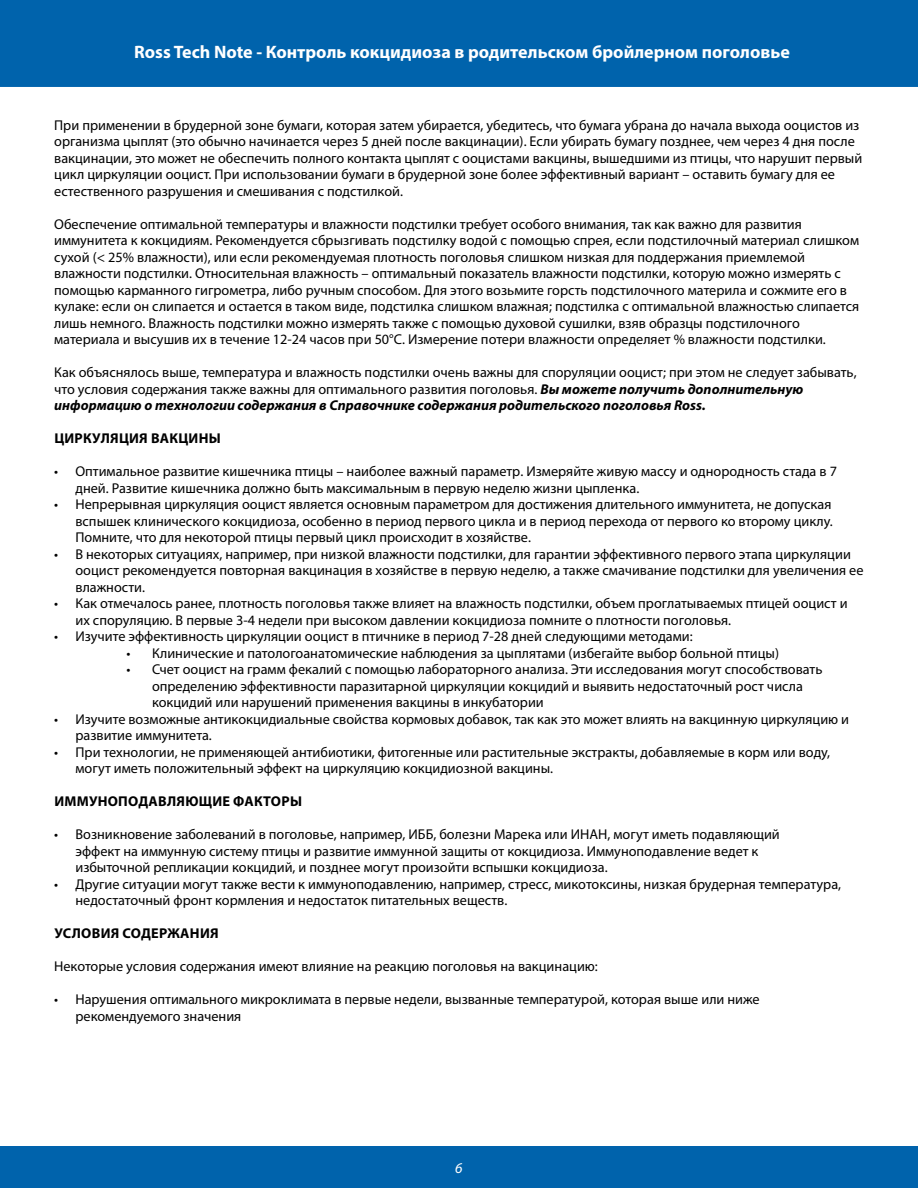
<style>
.page{position:relative;width:918px;height:1188px;background:#fff}
.page>*{position:absolute;margin:0;border:0;box-sizing:border-box;transform-origin:0 0}
.t1{font:700 18px "Myriad Pro";color:#fff}
.t2{font:italic 15px "Myriad Pro";color:#fff}
.t3{font:14.25px/16.5px "Myriad Pro";color:#000}
.t4{font:700 14.25px "Myriad Pro";letter-spacing:.02em;color:#000}
.s1{font-weight:700;font-style:italic}
</style>
<div class="page">
<div style="left:0;top:1146px;width:918px;height:42px;background:#0063ac"></div>
<div style="left:0;top:0;width:918px;height:87px;background:#0063ac"></div>
<p class="t1" style="left:134px;top:40px;width:657px">Ross Tech Note - Контроль кокцидиоза в родительском бройлерном поголовье</p>
<p class="t3" style="left:54px;top:116px;width:810px">При применении в брудерной зоне бумаги, которая затем убирается, убедитесь, что бумага убрана до начала выхода ооцистов из организма цыплят (это обычно начинается через 5 дней после вакцинации). Если убирать бумагу позднее, чем через 4 дня после вакцинации, это может не обеспечить полного контакта цыплят с ооцистами вакцины, вышедшими из птицы, что нарушит первый цикл циркуляции ооцист. При использовании бумаги в брудерной зоне более эффективный вариант – оставить бумагу для ее естественного разрушения и смешивания с подстилкой.</p>
<p class="t3" style="left:54px;top:215px;width:807px">Обеспечение оптимальной температуры и влажности подстилки требует особого внимания, так как важно для развития иммунитета к кокцидиям. Рекомендуется сбрызгивать подстилку водой с помощью спрея, если подстилочный материал слишком сухой (&lt; 25% влажности), или если рекомендуемая плотность поголовья слишком низкая для поддержания приемлемой влажности подстилки. Относительная влажность – оптимальный показатель влажности подстилки, которую можно измерять с помощью карманного гигрометра, либо ручным способом. Для этого возьмите горсть подстилочного материла и сожмите его в кулаке: если он слипается и остается в таком виде, подстилка слишком влажная; подстилка с оптимальной влажностью слипается лишь немного. Влажность подстилки можно измерять также с помощью духовой сушилки, взяв образцы подстилочного материала и высушив их в течение 12-24 часов при 50°C. Измерение потери влажности определяет % влажности подстилки.</p>
<p class="t3" style="left:54px;top:364px;width:804px">Как объяснялось выше, температура и влажность подстилки очень важны для споруляции ооцист; при этом не следует забывать, что условия содержания также важны для оптимального развития поголовья. <span class="s1">Вы можете получить дополнительную информацию о технологии содержания в Справочнике содержания родительского поголовья Ross.</span></p>
<p class="t4" style="left:54px;top:429px;width:168px">ЦИРКУЛЯЦИЯ ВАКЦИНЫ</p>
<p class="t3" style="left:75px;top:463px;width:763px;text-indent:-21px">• Оптимальное развитие кишечника птицы – наиболее важный параметр. Измеряйте живую массу и однородность стада в 7 дней. Развитие кишечника должно быть максимальным в первую неделю жизни цыпленка.</p>
<p class="t3" style="left:75px;top:496px;width:759px;text-align:justify;text-indent:-21px">• Непрерывная циркуляция ооцист является основным параметром для достижения длительного иммунитета, не допуская вспышек клинического кокцидиоза, особенно в период первого цикла и в период перехода от первого ко второму циклу.<br>Помните, что для некоторой птицы первый цикл происходит в хозяйстве.</p>
<p class="t3" style="left:75px;top:546px;width:790px;text-indent:-21px">• В некоторых ситуациях, например, при низкой влажности подстилки, для гарантии эффективного первого этапа циркуляции ооцист рекомендуется повторная вакцинация в хозяйстве в первую неделю, а также смачивание подстилки для увеличения ее влажности.</p>
<p class="t3" style="left:75px;top:595px;width:774px;text-indent:-21px">• Как отмечалось ранее, плотность поголовья также влияет на влажность подстилки, объем проглатываемых птицей ооцист и их споруляцию. В первые 3-4 недели при высоком давлении кокцидиоза помните о плотности поголовья.</p>
<p class="t3" style="left:54px;top:628px;width:640px">• Изучите эффективность циркуляции ооцист в птичнике в период 7-28 дней следующими методами:</p>
<p class="t3" style="left:127px;top:645px;width:654px">• Клинические и патологоанатомические наблюдения за цыплятами (избегайте выбор больной птицы)</p>
<p class="t3" style="left:152px;top:661px;width:672px;text-indent:-26px">• Счет ооцист на грамм фекалий с помощью лабораторного анализа. Эти исследования могут способствовать определению эффективности паразитарной циркуляции кокцидий и выявить недостаточный рост числа кокцидий или нарушений применения вакцины в инкубатории</p>
<p class="t3" style="left:75px;top:711px;width:775px;text-indent:-21px">• Изучите возможные антикокцидиальные свойства кормовых добавок, так как это может влиять на вакцинную циркуляцию и развитие иммунитета.</p>
<p class="t3" style="left:75px;top:744px;width:756px;text-indent:-21px">• При технологии, не применяющей антибиотики, фитогенные или растительные экстракты, добавляемые в корм или воду, могут иметь положительный эффект на циркуляцию кокцидиозной вакцины.</p>
<p class="t4" style="left:54px;top:792px;width:249px">ИММУНОПОДАВЛЯЮЩИЕ ФАКТОРЫ</p>
<p class="t3" style="left:75px;top:826px;width:706px;text-indent:-21px">• Возникновение заболеваний в поголовье, например, ИББ, болезни Марека или ИНАН, могут иметь подавляющий эффект на иммунную систему птицы и развитие иммунной защиты от кокцидиоза. Иммуноподавление ведет к избыточной репликации кокцидий, и позднее могут произойти вспышки кокцидиоза.</p>
<p class="t3" style="left:75px;top:876px;width:767px;text-indent:-21px">• Другие ситуации могут также вести к иммуноподавлению, например, стресс, микотоксины, низкая брудерная температура, недостаточный фронт кормления и недостаток питательных веществ.</p>
<p class="t4" style="left:54px;top:924px;width:166px">УСЛОВИЯ СОДЕРЖАНИЯ</p>
<p class="t3" style="left:54px;top:958px;width:545px">Некоторые условия содержания имеют влияние на реакцию поголовья на вакцинацию:</p>
<p class="t3" style="left:75px;top:991px;width:686px;text-indent:-21px">• Нарушения оптимального микроклимата в первые недели, вызванные температурой, которая выше или ниже рекомендуемого значения</p>
<p class="t2" style="left:455px;top:1158px;width:9px">6</p>
</div>
